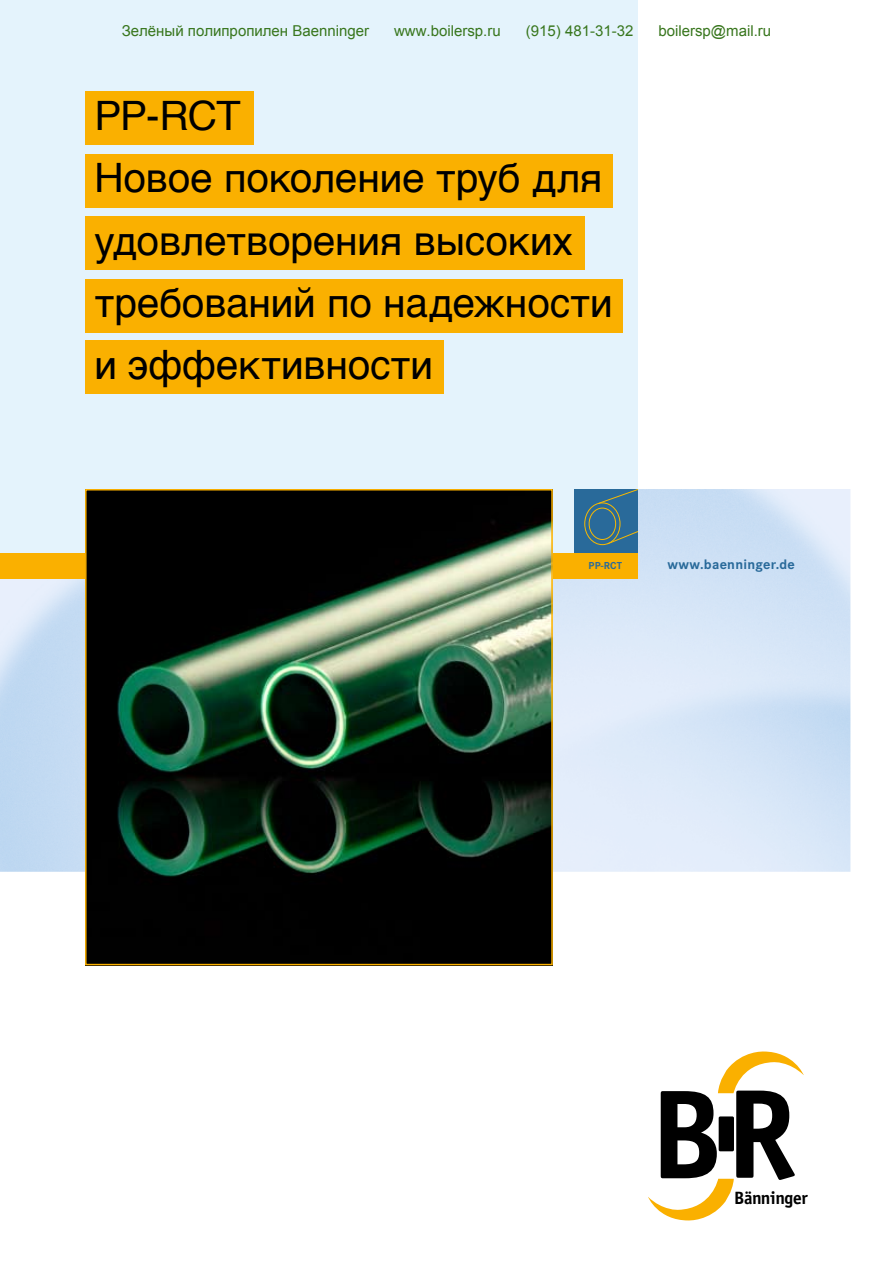
<style>
.page{position:relative;width:893px;height:1263px;background:#fff}
.page>*{position:absolute;margin:0;border:0;box-sizing:border-box;transform-origin:0 0}
.t1{font:700 127.8px "Officina Sans";color:#000}
.t2{font:40.5px/62.2px "Helvetica";letter-spacing:-.005em;color:#000}
.t3{font:700 18px "Officina Sans";letter-spacing:-.02em;color:#000}
.t4{font:700 14.25px "Corporate S";letter-spacing:.02em;color:#296a9a}
.t5{font:700 10.5px "Corporate S";color:#296a9a}
</style>
<div class="page">
<img style="left:0;top:489px;width:850px;height:383px">
<div style="left:0;top:0;width:638px;height:578px;background:#e4f3fc"></div>
<div style="left:0;top:553px;width:638px;height:25px;background:#fab000"></div>
<div style="left:574px;top:489px;width:64px;height:64px;background:#296a9a"></div>
<div style="left:584px;top:503px;width:36px;height:42px;border:1px solid #f8b900;border-radius:50%"></div>
<div style="left:589px;top:508px;width:27px;height:32px;border:1px solid #f8b900;border-radius:50%"></div>
<svg style="left:598px;top:489px;width:40px;height:56px"></svg>
<img style="left:88px;top:492px;width:462px;height:470px">
<div style="left:85px;top:489px;width:468px;height:476px;border:2px solid #fab000"></div>
<div style="left:719px;top:1116px;width:15px;height:35px;background:#000;border-radius:2px"></div>
<svg style="left:718px;top:1051px;width:86px;height:42px"></svg>
<svg style="left:648px;top:1179px;width:86px;height:41px"></svg>
<div style="left:85px;top:91px;width:168px;height:53px;background:#fab000"></div>
<div style="left:85px;top:154px;width:527px;height:54px;background:#fab000"></div>
<div style="left:85px;top:216px;width:500px;height:54px;background:#fab000"></div>
<div style="left:85px;top:279px;width:538px;height:54px;background:#fab000"></div>
<div style="left:85px;top:340px;width:358px;height:53px;background:#fab000"></div>
<p class="t2" style="left:94px;top:86px;width:520px">PP-RCT<br>Новое поколение труб для удовлетворения высоких требований по надежности и эффективности</p>
<p class="t5" style="left:589px;top:559px;width:35px">PP-RCT</p>
<p class="t4" style="left:668px;top:556px;width:129px">www.baenninger.de</p>
<h1 class="t1" style="left:650px;top:1056px;width:148px">BR</h1>
<p class="t3" style="left:734px;top:1186px;width:75px">Bänninger</p>
</div>
